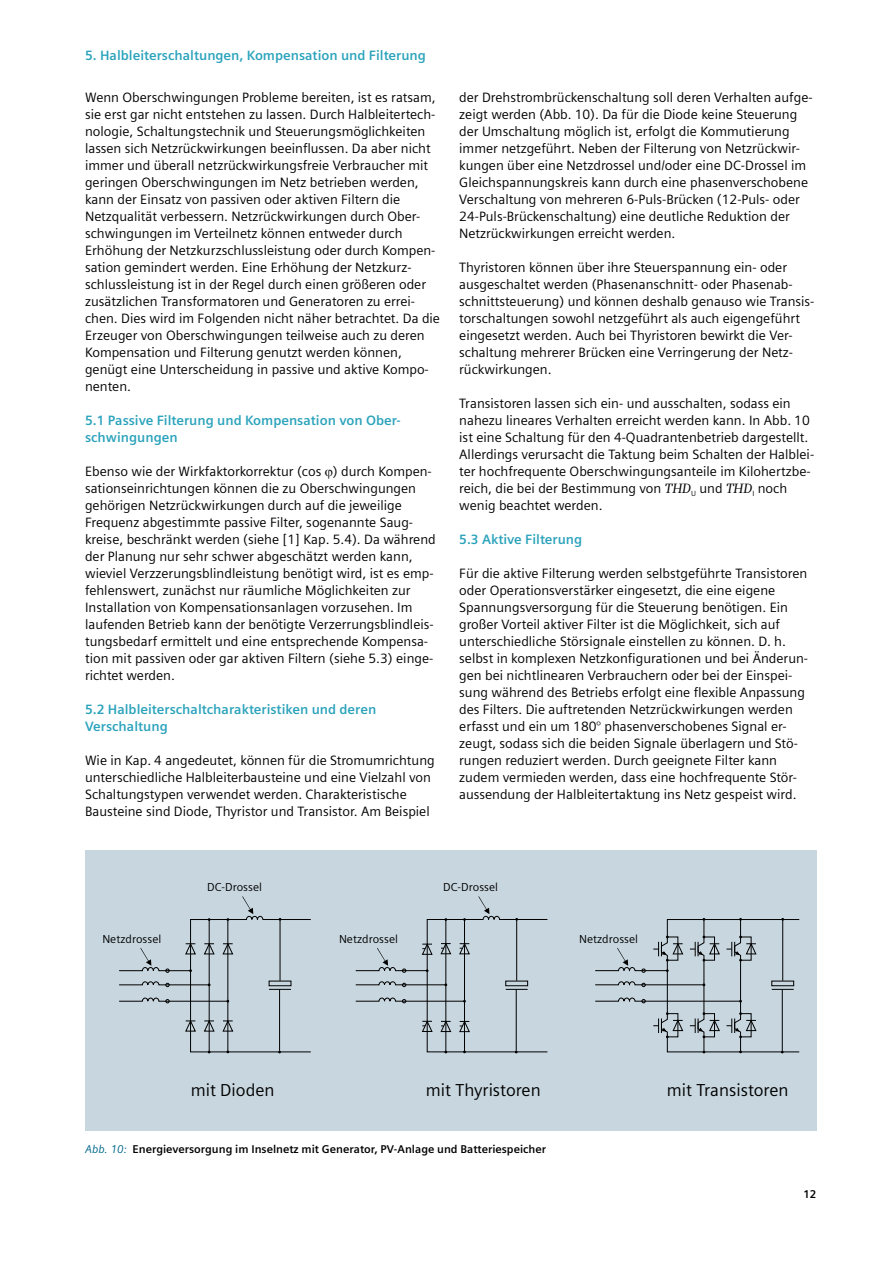
<style>
.page{position:relative;width:893px;height:1263px;background:#fff}
.page>*{position:absolute;margin:0;border:0;box-sizing:border-box;transform-origin:0 0}
.t1{font:17.25px "Siemens Sans OT";color:#000}
.t2{font:13.5px/17px "Siemens Sans";color:#000}
.t3{font:700 13.5px/17px "Siemens Sans";color:#2ca3bc}
.t4{font:11.55px "Siemens Sans OT";color:#000}
.t5{font:700 11.25px "Siemens Sans";color:#000}
.s1{font-family:"Siemens Serif";font-style:italic}
.s2{font-weight:400;font-style:italic;color:#00688b}
</style>
<div class="page">
<div style="left:85px;top:850px;width:731px;height:281px;background:#c8d7df"></div>
<hr style="left:782px;top:919px;width:1px;height:62px;background:#000">
<hr style="left:782px;top:989px;width:1px;height:62px;background:#000">
<div style="left:771px;top:980px;width:23px;height:6px;border:1px solid #000"></div>
<svg style="left:772px;top:989px;width:22px;height:1px"></svg>
<hr style="left:740px;top:961px;width:1px;height:53px;background:#000">
<hr style="left:704px;top:961px;width:1px;height:53px;background:#000">
<svg style="left:653px;top:1012px;width:147px;height:41px"></svg>
<hr style="left:667px;top:960px;width:1px;height:53px;background:#000">
<svg style="left:119px;top:896px;width:192px;height:157px"></svg>
<svg style="left:355px;top:896px;width:193px;height:157px"></svg>
<svg style="left:595px;top:997px;width:147px;height:6px"></svg>
<svg style="left:595px;top:981px;width:110px;height:6px"></svg>
<svg style="left:595px;top:918px;width:205px;height:54px"></svg>
<p class="t3" style="left:85px;top:47px;width:342px">5. Halbleiterschaltungen, Kompensation und Filterung</p>
<p class="t2" style="left:85px;top:89px;width:357px">Wenn Oberschwingungen Probleme bereiten, ist es ratsam, sie erst gar nicht entstehen zu lassen. Durch Halbleitertech&shy;nologie, Schaltungstechnik und Steuerungsmöglichkeiten lassen sich Netzrückwirkungen beeinflussen. Da aber nicht immer und überall netzrückwirkungsfreie Verbraucher mit geringen Oberschwingungen im Netz betrieben werden, kann der Einsatz von passiven oder aktiven Filtern die Netzqualität verbessern. Netzrückwirkungen durch Ober&shy;schwingungen im Verteilnetz können entweder durch Erhöhung der Netzkurzschlussleistung oder durch Kompen&shy;sation gemindert werden. Eine Erhöhung der Netzkurz&shy;schlussleistung ist in der Regel durch einen größeren oder zusätzlichen Transformatoren und Generatoren zu errei&shy;chen. Dies wird im Folgenden nicht näher betrachtet. Da die Erzeuger von Oberschwingungen teilweise auch zu deren Kompensation und Filterung genutzt werden können, genügt eine Unterscheidung in passive und aktive Kompo&shy;nenten.</p>
<p class="t3" style="left:85px;top:412px;width:317px">5.1 Passive Filterung und Kompensation von Ober&shy;schwingungen</p>
<p class="t2" style="left:85px;top:463px;width:352px">Ebenso wie der Wirkfaktorkorrektur (cos ) durch Kompen&shy;sationseinrichtungen können die zu Oberschwingungen gehörigen Netzrückwirkungen durch auf die jeweilige Frequenz abgestimmte passive Filter, sogenannte Saug&shy;kreise, beschränkt werden (siehe [1] Kap. 5.4). Da während der Planung nur sehr schwer abgeschätzt werden kann, wieviel Verzzerungsblindleistung benötigt wird, ist es emp&shy;fehlenswert, zunächst nur räumliche Möglichkeiten zur Installation von Kompensationsanlagen vorzusehen. Im laufenden Betrieb kann der benötigte Verzerrungsblindleis&shy;tungsbedarf ermittelt und eine entsprechende Kompensa&shy;tion mit passiven oder gar aktiven Filtern (siehe 5.3) einge&shy;richtet werden.</p>
<p class="t3" style="left:85px;top:701px;width:293px">5.2 Halbleiterschaltcharakteristiken und deren<br>Verschaltung</p>
<p class="t2" style="left:85px;top:752px;width:351px">Wie in Kap. 4 angedeutet, können für die Stromumrichtung unterschiedliche Halbleiterbausteine und eine Vielzahl von Schaltungstypen verwendet werden. Charakteristische Bausteine sind Diode, Thyristor und Transistor. Am Beispiel</p>
<p class="t2" style="left:459px;top:89px;width:355px">der Drehstrombrückenschaltung soll deren Verhalten aufge&shy;zeigt werden (Abb. 10). Da für die Diode keine Steuerung der Umschaltung möglich ist, erfolgt die Kommutierung immer netzgeführt. Neben der Filterung von Netzrückwir&shy;kungen über eine Netzdrossel und/oder eine DC-Drossel im Gleichspannungskreis kann durch eine phasenverschobene Verschaltung von mehreren 6-Puls-Brücken (12-Puls- oder 24-Puls-Brückenschaltung) eine deutliche Reduktion der Netzrückwirkungen erreicht werden.</p>
<p class="t2" style="left:459px;top:259px;width:357px">Thyristoren können über ihre Steuerspannung ein- oder ausgeschaltet werden (Phasenanschnitt- oder Phasenab&shy;schnittsteuerung) und können deshalb genauso wie Transis&shy;torschaltungen sowohl netzgeführt als auch eigengeführt eingesetzt werden. Auch bei Thyristoren bewirkt die Ver&shy;schaltung mehrerer Brücken eine Verringerung der Netz&shy;rückwirkungen.</p>
<p class="t2" style="left:459px;top:395px;width:356px">Transistoren lassen sich ein- und ausschalten, sodass ein nahezu lineares Verhalten erreicht werden kann. In Abb. 10 ist eine Schaltung für den 4-Quadrantenbetrieb dargestellt.<br>Allerdings verursacht die Taktung beim Schalten der Halblei&shy;ter hochfrequente Oberschwingungsanteile im Kilohertzbe&shy;reich, die bei der Bestimmung von <span class="s1">THD</span><sub>U</sub> und <span class="s1">THD</span><sub>I</sub> noch wenig beachtet werden.</p>
<p class="t3" style="left:459px;top:531px;width:125px">5.3 Aktive Filterung</p>
<p class="t2" style="left:459px;top:565px;width:350px">Für die aktive Filterung werden selbstgeführte Transistoren oder Operationsverstärker eingesetzt, die eine eigene Spannungsversorgung für die Steuerung benötigen. Ein großer Vorteil aktiver Filter ist die Möglichkeit, sich auf unterschiedliche Störsignale einstellen zu können. D. h. selbst in komplexen Netzkonfigurationen und bei Änderun&shy;gen bei nichtlinearen Verbrauchern oder bei der Einspei&shy;sung während des Betriebs erfolgt eine flexible Anpassung des Filters. Die auftretenden Netzrückwirkungen werden erfasst und ein um 180° phasenverschobenes Signal er&shy;zeugt, sodass sich die beiden Signale überlagern und Stö&shy;rungen reduziert werden. Durch geeignete Filter kann zudem vermieden werden, dass eine hochfrequente Stör&shy;aussendung der Halbleitertaktung ins Netz gespeist wird.</p>
<p class="t4" style="left:207px;top:881px;width:56px">DC-Drossel</p>
<p class="t4" style="left:443px;top:881px;width:56px">DC-Drossel</p>
<p class="t4" style="left:102px;top:932px;width:60px">Netzdrossel</p>
<p class="t4" style="left:339px;top:932px;width:60px">Netzdrossel</p>
<p class="t4" style="left:579px;top:932px;width:60px">Netzdrossel</p>
<p class="t1" style="left:191px;top:1080px;width:85px">mit Dioden</p>
<p class="t1" style="left:426px;top:1080px;width:116px">mit Thyristoren</p>
<p class="t1" style="left:667px;top:1080px;width:123px">mit Transistoren</p>
<p class="t5" style="left:85px;top:1143px;width:463px"><span class="s2">Abb. 10:</span> Energieversorgung im Inselnetz mit Generator, PV-Anlage und Batteriespeicher</p>
<p class="t5" style="left:803px;top:1188px;width:14px">12</p>
</div>
